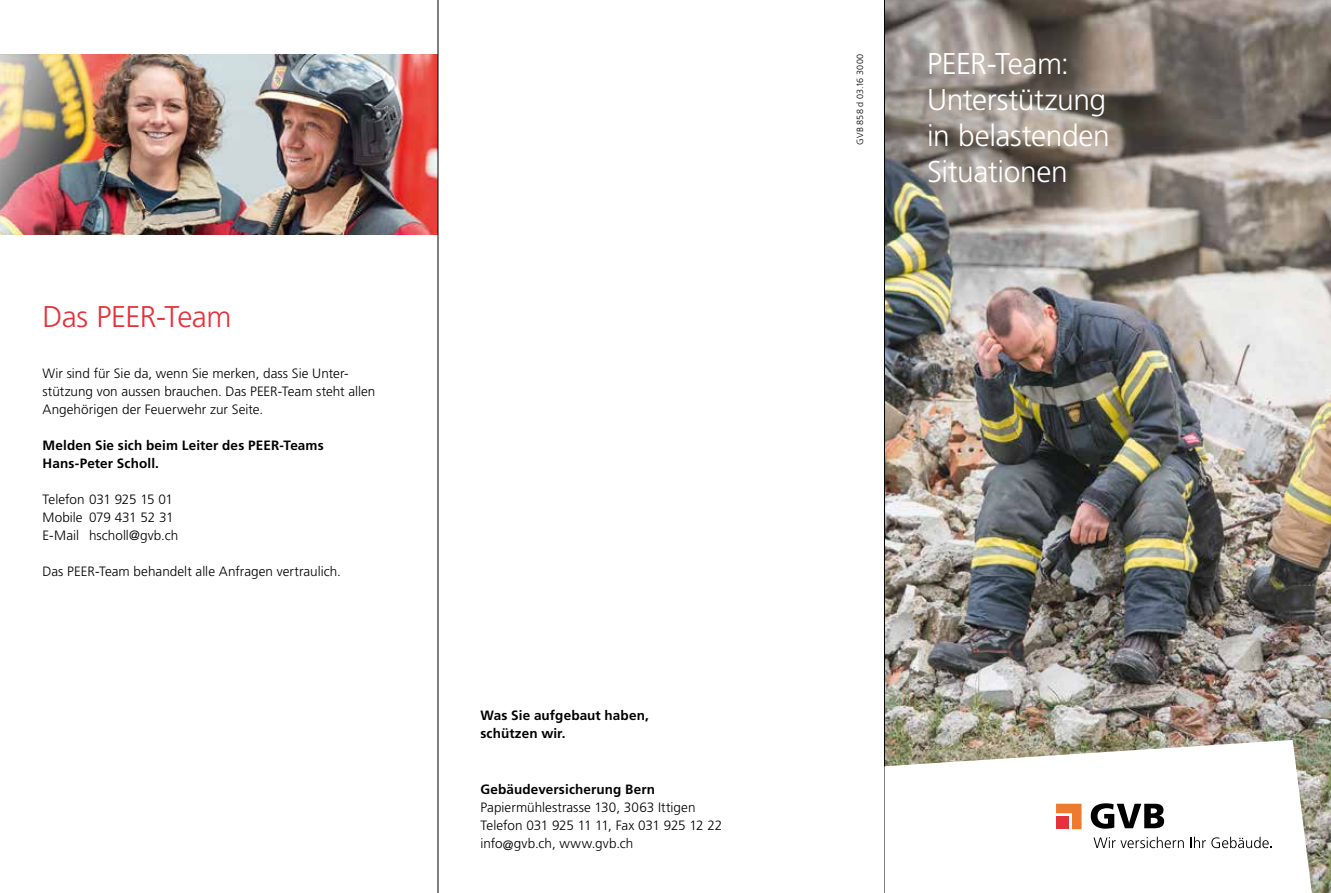
<style>
.page{position:relative;width:1331px;height:893px;background:#fff}
.page>*{position:absolute;margin:0;border:0;box-sizing:border-box;transform-origin:0 0}
.t1{font:300 30px/36px "Frutiger LT Pro";letter-spacing:-.015em;color:#fff}
.t2{font:300 30px "Frutiger LT Pro";letter-spacing:-.02em;color:#e5323d}
.t3{font:300 13.5px/18px "Frutiger LT Pro";color:#000}
.t4{font:700 13.5px/18px "Frutiger LT Pro";letter-spacing:.01em;color:#000}
.t5{font:300 9px "Frutiger LT Pro";letter-spacing:.025em;color:#000}
</style>
<div class="page">
<img style="left:885px;top:0;width:446px;height:893px">
<img style="left:0;top:54px;width:438px;height:180px">
<hr style="left:438px;top:0;width:1px;height:893px;background:#000">
<hr style="left:884px;top:0;width:1px;height:893px;background:#000">
<svg style="left:884px;top:740px;width:428px;height:153px"></svg>
<svg style="left:1091px;top:803px;width:73px;height:26px"></svg>
<svg style="left:1093px;top:837px;width:91px;height:11px"></svg>
<svg style="left:1190px;top:837px;width:82px;height:11px"></svg>
<svg style="left:1056px;top:804px;width:25px;height:25px"></svg>
<h1 class="t2" style="left:43px;top:299px;width:190px">Das PEER-Team</h1>
<p class="t3" style="left:43px;top:365px;width:334px">Wir sind für Sie da, wenn Sie merken, dass Sie Unter&shy;stützung von aussen brauchen. Das PEER-Team steht allen<br>Angehörigen der Feuerwehr zur Seite.</p>
<p class="t4" style="left:43px;top:437px;width:283px">Melden Sie sich beim Leiter des PEER-Teams<br>Hans-Peter Scholl.</p>
<p class="t3" style="left:43px;top:491px;width:137px">Telefon 031 925 15 01<br>Mobile 079 431 52 31<br>E-Mail hscholl@gvb.ch</p>
<p class="t3" style="left:43px;top:563px;width:300px">Das PEER-Team behandelt alle Anfragen vertraulich.</p>
<p class="t4" style="left:480px;top:707px;width:170px">Was Sie aufgebaut haben, schützen wir.</p>
<p class="t4" style="left:480px;top:781px;width:176px">Gebäudeversicherung Bern</p>
<p class="t3" style="left:480px;top:799px;width:243px">Papiermühlestrasse 130, 3063 Ittigen<br>Telefon 031 925 11 11, Fax 031 925 12 22 info@gvb.ch, www.gvb.ch</p>
<p class="t5" style="left:855px;top:145px;width:92px;rotate:-90deg">GVB 858 d 03.16 3000</p>
<h1 class="t1" style="left:927px;top:46px;width:184px">PEER-Team:<br>Unterstützung in belastenden<br>Situationen</h1>
</div>
